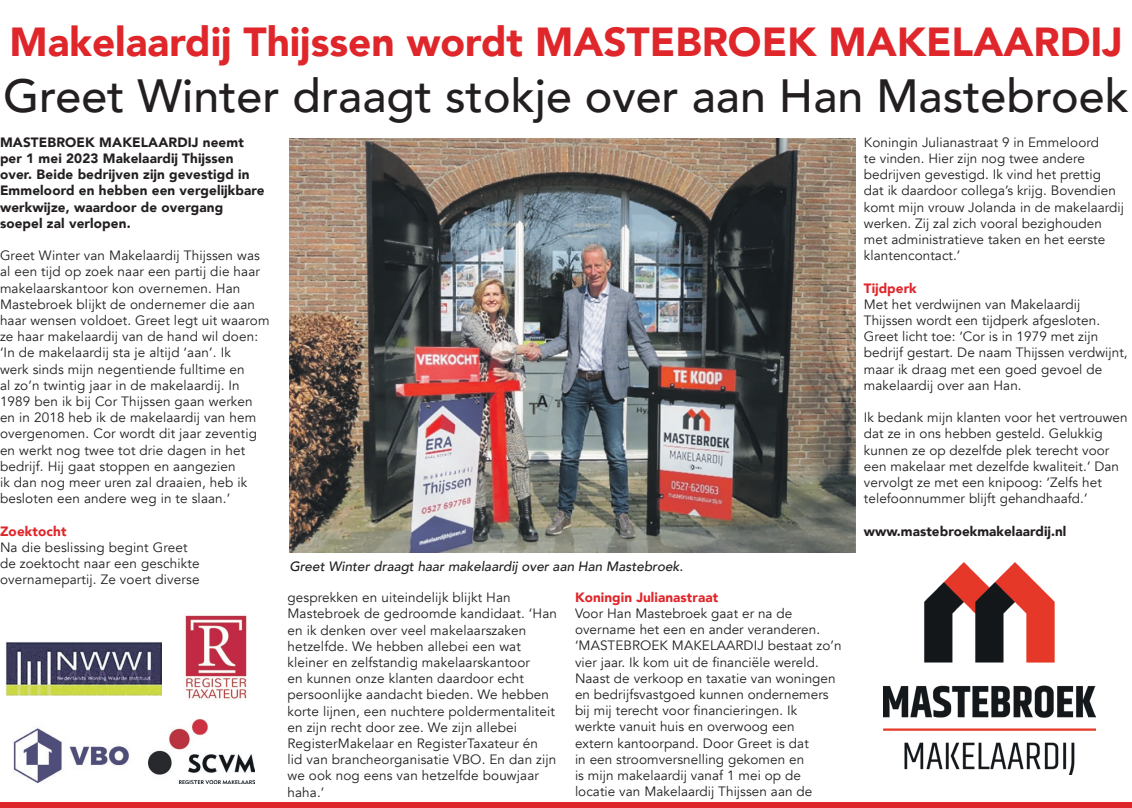
<style>
.page{position:relative;width:1132px;height:808px;background:#fff}
.page>*{position:absolute;margin:0;border:0;box-sizing:border-box;transform-origin:0 0}
.t1{font:500 46.5px "Avenir";color:#231f20}
.t2{font:900 40.5px "Avenir";color:#df262a}
.t3{font:13.5px/16.2px "Avenir";letter-spacing:.005em;color:#231f20}
.t4{font:900 13.5px/16.2px "Avenir";letter-spacing:.01em;color:#231f20}
.t5{font:italic 500 13.5px "Avenir";color:#231f20}
.t6{font:900 13.5px "Avenir";letter-spacing:.005em;color:#df262a}
</style>
<div class="page">
<img style="left:289px;top:139px;width:566px;height:414px">
<img style="left:13px;top:728px;width:136px;height:55px">
<img style="left:149px;top:720px;width:106px;height:63px">
<img style="left:6px;top:642px;width:155px;height:53px">
<img style="left:185px;top:615px;width:62px;height:85px">
<div style="left:0;top:802px;width:1131px;height:6px;background:#df262a"></div>
<img style="left:883px;top:563px;width:211px;height:211px">
<h2 class="t2" style="left:9px;top:7px;width:1114px">Makelaardĳ Thĳssen wordt MASTEBROEK MAKELAARDĲ</h2>
<h1 class="t1" style="left:3px;top:55px;width:1126px">Greet Winter draagt stokje over aan Han Mastebroek</h1>
<p class="t4" style="left:0;top:134px;width:266px">MASTEBROEK MAKELAARDĲ neemt per 1 mei 2023 Makelaardĳ Thĳssen over. Beide bedrĳven zĳn gevestigd in<br>Emmeloord en hebben een vergelĳkbare werkwĳze, waardoor de overgang soepel zal verlopen.</p>
<p class="t3" style="left:0;top:248px;width:271px">Greet Winter van Makelaardij Thijssen was al een tijd op zoek naar een partij die haar makelaarskantoor kon overnemen. Han Mastebroek blijkt de ondernemer die aan haar wensen voldoet. Greet legt uit waarom ze haar makelaardij van de hand wil doen: ‘In de makelaardij sta je altijd ‘aan’. Ik<br>werk sinds mijn negentiende fulltime en<br>al zo’n twintig jaar in de makelaardij. In 1989 ben ik bij Cor Thijssen gaan werken en in 2018 heb ik de makelaardij van hem overgenomen. Cor wordt dit jaar zeventig en werkt nog twee tot drie dagen in het bedrijf. Hij gaat stoppen en aangezien<br>ik dan nog meer uren zal draaien, heb ik besloten een andere weg in te slaan.’</p>
<p class="t6" style="left:0;top:519px;width:68px">Zoektocht</p>
<p class="t3" style="left:0;top:539px;width:201px">Na die beslissing begint Greet de zoektocht naar een geschikte overnamepartij. Ze voert diverse</p>
<p class="t3" style="left:287px;top:590px;width:271px">gesprekken en uiteindelijk blijkt Han Mastebroek de gedroomde kandidaat. ‘Han en ik denken over veel makelaarszaken hetzelfde. We hebben allebei een wat kleiner en zelfstandig makelaarskantoor<br>en kunnen onze klanten daardoor echt persoonlijke aandacht bieden. We hebben korte lijnen, een nuchtere poldermentaliteit en zijn recht door zee. We zijn allebei RegisterMakelaar en RegisterTaxateur én<br>lid van brancheorganisatie VBO. En dan zijn we ook nog eens van hetzelfde bouwjaar haha.’</p>
<p class="t6" style="left:575px;top:585px;width:145px">Koningin Julianastraat</p>
<p class="t3" style="left:863px;top:134px;width:261px">Koningin Julianastraat 9 in Emmeloord<br>te vinden. Hier zijn nog twee andere bedrijven gevestigd. Ik vind het prettig dat ik daardoor collega’s krijg. Bovendien komt mijn vrouw Jolanda in de makelaardij werken. Zij zal zich vooral bezighouden met administratieve taken en het eerste klantencontact.’</p>
<p class="t6" style="left:863px;top:276px;width:54px">Tĳdperk</p>
<p class="t3" style="left:863px;top:296px;width:265px">Met het verdwijnen van Makelaardij Thijssen wordt een tijdperk afgesloten.<br>Greet licht toe: ‘Cor is in 1979 met zijn bedrijf gestart. De naam Thijssen verdwijnt, maar ik draag met een goed gevoel de makelaardij over aan Han.</p>
<p class="t3" style="left:863px;top:410px;width:265px">Ik bedank mijn klanten voor het vertrouwen dat ze in ons hebben gesteld. Gelukkig kunnen ze op dezelfde plek terecht voor een makelaar met dezelfde kwaliteit.’ Dan vervolgt ze met een knipoog: ‘Zelfs het telefoonnummer blijft gehandhaafd.’</p>
<p class="t4" style="left:863px;top:522px;width:204px">www.mastebroekmakelaardĳ.nl</p>
<p class="t5" style="left:289px;top:558px;width:395px">Greet Winter draagt haar makelaardij over aan Han Mastebroek.</p>
<p class="t3" style="left:575px;top:605px;width:268px">Voor Han Mastebroek gaat er na de overname het een en ander veranderen. ‘MASTEBROEK MAKELAARDIJ bestaat zo’n vier jaar. Ik kom uit de financiële wereld.<br>Naast de verkoop en taxatie van woningen en bedrijfsvastgoed kunnen ondernemers bij mij terecht voor financieringen. Ik<br>werkte vanuit huis en overwoog een<br>extern kantoorpand. Door Greet is dat<br>in een stroomversnelling gekomen en<br>is mijn makelaardij vanaf 1 mei op de locatie van Makelaardij Thijssen aan de</p>
</div>
